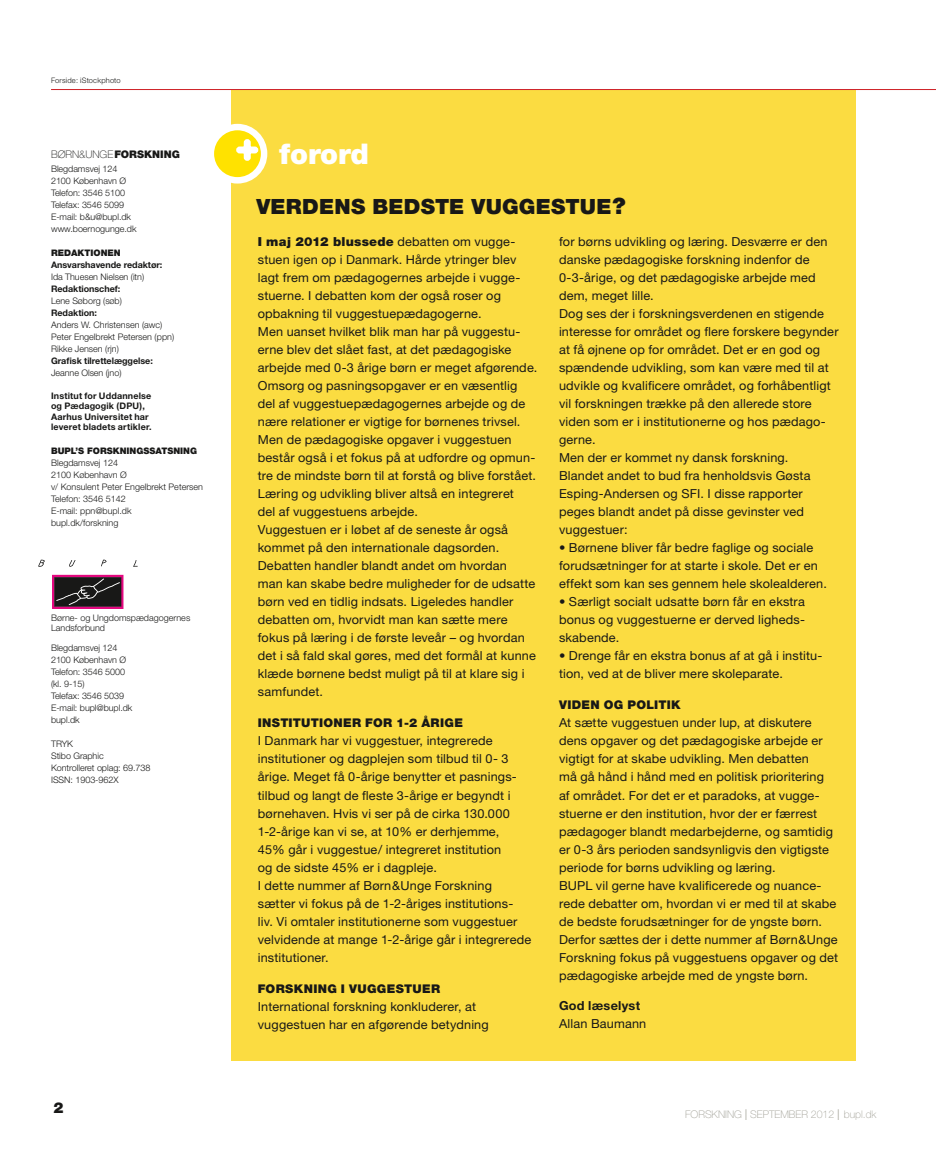
<style>
.page{position:relative;width:936px;height:1149px;background:#fff}
.page>*{position:absolute;margin:0;border:0;box-sizing:border-box;transform-origin:0 0}
.t1{font:900 28.5px "Helvetica Neue";color:#fff}
.t2{font:900 21px "Helvetica Neue";color:#181817}
.t3{font:900 15px "Helvetica Neue";color:#181817}
.t4{font:12.45px/18px "Helvetica Neue";letter-spacing:.015em;color:#181817}
.t5{font:700 12.45px "Helvetica Neue";letter-spacing:.02em;color:#181817}
.t6{font:900 12px "Helvetica Neue";letter-spacing:.025em;color:#181817}
.t7{font:100 10.5px "Helvetica Neue";color:#9f9e94}
.t8{font:100 10.5px "Helvetica Neue";color:#181817}
.t9{font:300 9px/12px "Helvetica Neue";letter-spacing:-.005em;color:#181817}
.t10{font:700 9px/10.5px "Helvetica Neue";color:#181817}
.t11{font:900 9px "Helvetica Neue";color:#181817}
.t12{font:300 7.5px "Helvetica Neue";letter-spacing:.025em;color:#181817}
.s1{font-weight:900}
.s2{font-family:"Shuriken Boy";font-weight:400;font-size:30px}
.s3{font-size:22.5px}
.s4{font-weight:200}
.s5{font-size:15px}
</style>
<div class="page">
<div style="left:231px;top:90px;width:624px;height:969px;background:#fbdc41"></div>
<div style="left:207px;top:124px;width:60px;height:59px;background:#fff;border-radius:50%"></div>
<div style="left:214px;top:130px;width:47px;height:47px;background:#ffe200;border-radius:50%"></div>
<svg style="left:236px;top:137px;width:24px;height:25px"></svg>
<hr style="left:51px;top:89px;width:884px;height:1px;background:#ce2026">
<svg style="left:52px;top:574px;width:71px;height:34px;background:#4a293a"></svg>
<svg style="left:38px;top:559px;width:7px;height:8px"></svg>
<svg style="left:69px;top:560px;width:6px;height:6px"></svg>
<svg style="left:101px;top:559px;width:5px;height:7px"></svg>
<svg style="left:133px;top:560px;width:5px;height:6px"></svg>
<p class="t12" style="left:51px;top:76px;width:71px">Forside: iStockphoto</p>
<p class="t8" style="left:51px;top:148px;width:109px">BØRN&amp;UNG E<span class="s1">FORSKNING</span></p>
<p class="t9" style="left:51px;top:162px;width:87px">Blegdamsvej 124<br>2100 København Ø<br>Telefon: 3546 5100<br>Telefax: 3546 5099<br>E-mail: b&amp;u@bupl.dk www.boernogunge.dk</p>
<p class="t11" style="left:51px;top:247px;width:71px">REDAKTIONEN</p>
<p class="t10" style="left:51px;top:259px;width:113px">Ansvarshavende redaktør:</p>
<p class="t9" style="left:51px;top:270px;width:95px">Ida Thuesen Nielsen (itn)</p>
<p class="t10" style="left:51px;top:283px;width:71px">Redaktionschef:</p>
<p class="t9" style="left:51px;top:294px;width:72px">Lene Søborg (søb)</p>
<p class="t10" style="left:51px;top:307px;width:47px">Redaktion:</p>
<p class="t9" style="left:51px;top:318px;width:125px">Anders W. Christensen (awc)<br>Peter Engelbrekt Petersen (ppn)<br>Rikke Jensen (rjn)</p>
<p class="t10" style="left:51px;top:355px;width:103px">Grafisk tilrettelæggelse:</p>
<p class="t9" style="left:51px;top:366px;width:72px">Jeanne Olsen (jno)</p>
<p class="t10" style="left:51px;top:390px;width:102px">Institut for Uddannelse og Pædagogik (DPU),<br>Aarhus Universitet har leveret bladets artikler.</p>
<p class="t11" style="left:51px;top:445px;width:76px">BUPL’S FORSKNING</p>
<p class="t11" style="left:143px;top:445px;width:37px">SSATSNING</p>
<p class="t9" style="left:51px;top:456px;width:153px">Blegdamsvej 124<br>2100 København Ø<br>v/ Konsulent Peter Engelbrekt Petersen<br>Telefon: 3546 5142<br>E-mail: ppn@bupl.dk<br>bupl.dk/forskning</p>
<p class="t9" style="left:51px;top:612px;width:141px;line-height:10.5px">Børne- og Ungdomspædagogernes<br>Landsforbund</p>
<p class="t9" style="left:51px;top:641px;width:83px">Blegdamsvej 124<br>2100 København Ø<br>Telefon: 3546 5000 (kl. 9-15)<br>Telefax: 3546 5039<br>E-mail: bupl@bupl.dk bupl.dk</p>
<p class="t9" style="left:51px;top:737px;width:101px">TRYK<br>Stibo Graphic<br>Kontrolleret oplag: 69.738<br>ISSN: 1903-962X</p>
<p class="t3" style="left:54px;top:1098px;width:12px">2</p>
<h1 class="t1" style="left:237px;top:137px;width:134px"><span class="s2">+</span> FORORD</h1>
<h2 class="t2" style="left:256px;top:194px;width:17px">VER</h2>
<h2 class="t2" style="left:302px;top:194px;width:201px">DENS BE DSTE VUGGE</h2>
<h2 class="t2" style="left:551px;top:194px;width:76px">STUE <span class="s3">?</span></h2>
<p class="t4" style="left:258px;top:232px;width:281px"><span class="s1">I MAJ 2012 BLUSSEDE</span> debatten om vugge&shy;stuen igen op i Danmark. Hårde ytringer blev lagt frem om pædagogernes arbejde i vugge&shy;stuerne. I debatten kom der også roser og opbakning til vuggestuepædagogerne.<br>Men uanset hvilket blik man har på vuggestu&shy;erne blev det slået fast, at det pædagogiske arbejde med 0-3 årige børn er meget afgørende.<br>Omsorg og pasningsopgaver er en væsentlig del af vuggestuepædagogernes arbejde og de nære relationer er vigtige for børnenes trivsel.<br>Men de pædagogiske opgaver i vuggestuen består også i et fokus på at udfordre og opmun&shy;tre de mindste børn til at forstå og blive forstået.<br>Læring og udvikling bliver altså en integreret<br>del af vuggestuens arbejde.<br>Vuggestuen er i løbet af de seneste år også kommet på den internationale dagsorden.<br>Debatten handler blandt andet om hvordan<br>man kan skabe bedre muligheder for de udsatte børn ved en tidlig indsats. Ligeledes handler debatten om, hvorvidt man kan sætte mere fokus på læring i de første leveår – og hvordan det i så fald skal gøres, med det formål at kunne klæde børnene bedst muligt på til at klare sig i samfundet.</p>
<p class="t6" style="left:258px;top:715px;width:86px">INSTITUTIONER</p>
<p class="t6" style="left:365px;top:715px;width:75px">FOR 1-2 ÅRIGE</p>
<p class="t4" style="left:258px;top:731px;width:275px">I Danmark har vi vuggestuer, integrerede institutioner og dagplejen som tilbud til 0- 3 årige. Meget få 0-årige benytter et pasnings&shy;tilbud og langt de fleste 3-årige er begyndt i børnehaven. Hvis vi ser på de cirka 130.000<br>1-2-årige kan vi se, at 10% er derhjemme,<br>45% går i vuggestue/ integreret institution<br>og de sidste 45% er i dagpleje.<br>I dette nummer af Børn&amp;Unge Forskning sætter vi fokus på de 1-2-åriges institutions&shy;liv. Vi omtaler institutionerne som vuggestuer velvidende at mange 1-2-årige går i integrerede institutioner.</p>
<p class="t6" style="left:258px;top:980px;width:55px">FORSKNING</p>
<p class="t6" style="left:341px;top:980px;width:27px">I VUGGE</p>
<p class="t6" style="left:395px;top:980px;width:27px">STUER</p>
<p class="t4" style="left:258px;top:996px;width:232px">International forskning konkluderer, at vuggestuen har en afgørende betydning</p>
<p class="t4" style="left:559px;top:232px;width:281px">for børns udvikling og læring. Desværre er den danske pædagogiske forskning indenfor de 0-3-årige, og det pædagogiske arbejde med dem, meget lille.<br>Dog ses der i forskningsverdenen en stigende interesse for området og flere forskere begynder at få øjnene op for området. Det er en god og spændende udvikling, som kan være med til at udvikle og kvalificere området, og forhåbentligt vil forskningen trække på den allerede store viden som er i institutionerne og hos pædago&shy;gerne.<br>Men der er kommet ny dansk forskning.<br>Blandet andet to bud fra henholdsvis Gøsta Esping-Andersen og SFI. I disse rapporter peges blandt andet på disse gevinster ved vuggestuer:</p>
<p class="t4" style="left:559px;top:538px;width:269px"><span class="s4">•</span> Børnene bliver får bedre faglige og sociale forudsætninger for at starte i skole. Det er en effekt som kan ses gennem hele skolealderen.</p>
<p class="t4" style="left:559px;top:592px;width:247px;text-align:justify"><span class="s4">•</span> Særligt socialt udsatte børn får en ekstra bonus og vuggestuerne er derved ligheds&shy;skabende.</p>
<p class="t4" style="left:559px;top:646px;width:265px"><span class="s4">•</span> Drenge får en ekstra bonus af at gå i institu&shy;tion, ved at de bliver mere skoleparate.</p>
<p class="t6" style="left:559px;top:697px;width:123px">VI DEN OG POLITIK</p>
<p class="t4" style="left:559px;top:713px;width:280px">At sætte vuggestuen under lup, at diskutere dens opgaver og det pædagogiske arbejde er vigtigt for at skabe udvikling. Men debatten<br>må gå hånd i hånd med en politisk prioritering<br>af området. For det er et paradoks, at vugge&shy;stuerne er den institution, hvor der er færrest pædagoger blandt medarbejderne, og samtidig er 0-3 års perioden sandsynligvis den vigtigste periode for børns udvikling og læring.<br>BUPL vil gerne have kvalificerede og nuance&shy;rede debatter om, hvordan vi er med til at skabe de bedste forudsætninger for de yngste børn.<br>Derfor sættes der i dette nummer af Børn&amp;Unge Forskning fokus på vuggestuens opgaver og det pædagogiske arbejde med de yngste børn.</p>
<p class="t5" style="left:559px;top:997px;width:83px">God læselyst</p>
<p class="t4" style="left:559px;top:1014px;width:89px">Allan Baumann</p>
<p class="t7" style="left:685px;top:1107px;width:193px">FORSKNING <span class="s5">I</span> SEPTEMBER 2012 <span class="s5">I</span> BUPL.DK</p>
</div>
